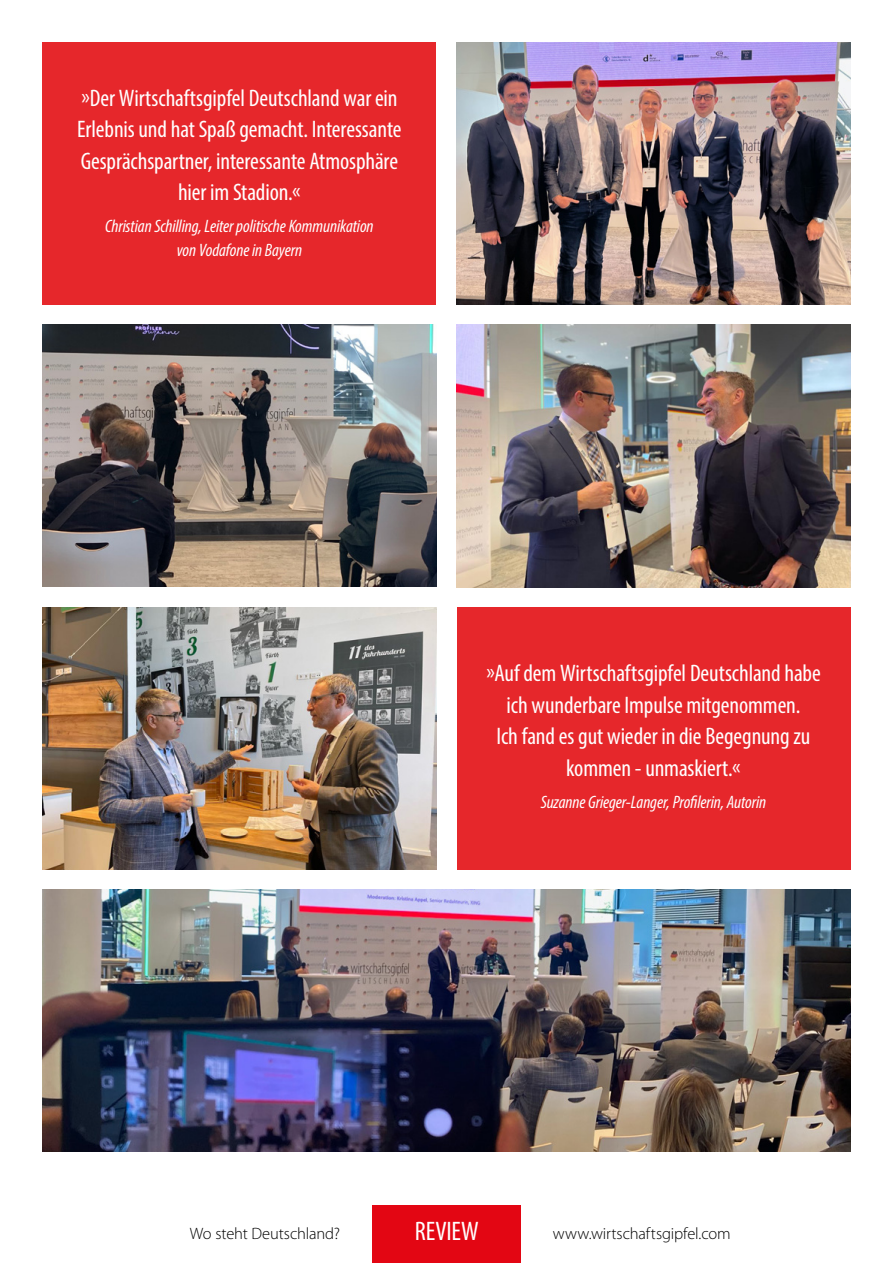
<style>
.page{position:relative;width:893px;height:1263px;background:#fff}
.page>*{position:absolute;margin:0;border:0;box-sizing:border-box;transform-origin:0 0}
.t1{font:condensed 26.85px "Myriad Pro";letter-spacing:-.005em;color:#fff}
.t2{font:condensed 24px/31.5px "Myriad Pro";letter-spacing:-.005em;color:#fff;text-align:center}
.t3{font:italic condensed 18px/24px "Myriad Pro";letter-spacing:-.005em;color:#fff;text-align:center}
.t4{font:300 16.5px "Myriad Pro";letter-spacing:-.01em;color:#000}
</style>
<div class="page">
<div style="left:43px;top:43px;width:393px;height:262px;background:#e6272b"></div>
<img style="left:457px;top:43px;width:393px;height:262px">
<img style="left:43px;top:324px;width:393px;height:263px">
<img style="left:457px;top:324px;width:393px;height:263px">
<img style="left:43px;top:607px;width:393px;height:262px">
<div style="left:457px;top:607px;width:393px;height:263px;background:#e6272b"></div>
<img style="left:43px;top:889px;width:807px;height:263px">
<div style="left:372px;top:1206px;width:149px;height:57px;background:#e30613"></div>
<p class="t2" style="left:77px;top:82px;width:326px">»Der Wirtschaftsgipfel Deutschland war ein Erlebnis und hat Spaß gemacht. Interessante Gesprächspartner, interessante Atmosphäre hier im Stadion.«</p>
<p class="t3" style="left:105px;top:214px;width:270px">Christian Schilling, Leiter politische Kommunikation von Vodafone in Bayern</p>
<p class="t2" style="left:486px;top:657px;width:336px">»Auf dem Wirtschaftsgipfel Deutschland habe ich wunderbare Impulse mitgenommen.<br>Ich fand es gut wieder in die Begegnung zu kommen - unmaskiert.«</p>
<p class="t3" style="left:541px;top:789px;width:227px">Suzanne Grieger-Langer, Profilerin, Autorin</p>
<p class="t4" style="left:190px;top:1224px;width:152px">Wo steht Deutschland?</p>
<p class="t1" style="left:415px;top:1215px;width:65px">REVIEW</p>
<p class="t4" style="left:553px;top:1224px;width:179px">www.wirtschaftsgipfel.com</p>
</div>
